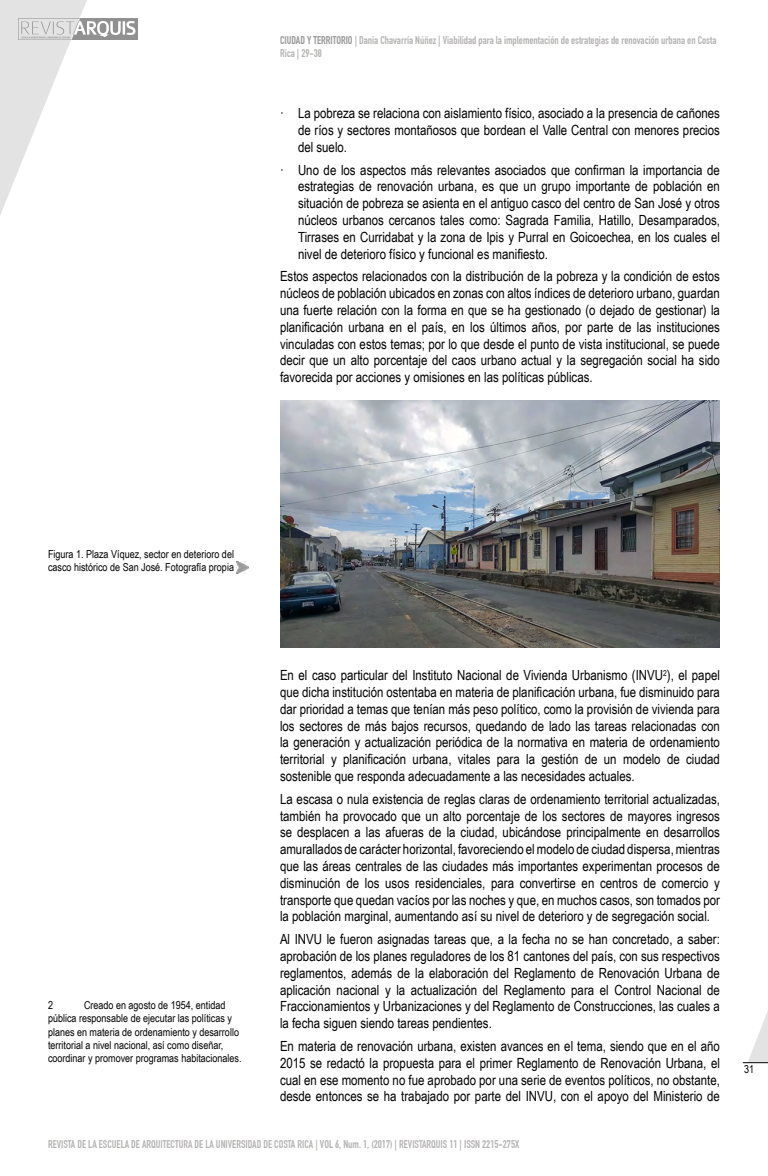
<style>
.page{position:relative;width:768px;height:1176px;background:#fff}
.page>*{position:absolute;margin:0;border:0;box-sizing:border-box;transform-origin:0 0}
.t1{font:14px/16.8px "Arial Narrow";color:#000;text-align:justify}
.t2{font:11px/13.2px "Arial Narrow";color:#000}
.t3{font:700 11px/13.2px "DIN Condensed";color:#b5b3b2}
.s1{color:#969696}
</style>
<div class="page">
<svg style="left:743px;top:1011px;width:25px;height:52px"></svg>
<svg style="left:0;top:0;width:87px;height:215px"></svg>
<img style="left:18px;top:18px;width:120px;height:21px">
<img style="left:280px;top:400px;width:440px;height:248px">
<svg style="left:236px;top:561px;width:12px;height:12px"></svg>
<p class="t3" style="left:280px;top:33px;width:438px"><span class="s1">CIUDAD Y TERRITORIO</span> | Dania Chavarría Núñez | Viabilidad para la implementación de estrategias de renovación urbana en Costa<br>Rica | 29-38</p>
<p class="t1" style="left:298px;top:104px;width:423px;text-indent:-18px">· La pobreza se relaciona con aislamiento físico, asociado a la presencia de cañones de ríos y sectores montañosos que bordean el Valle Central con menores precios del suelo.</p>
<p class="t1" style="left:298px;top:161px;width:424px;text-indent:-18px">· Uno de los aspectos más relevantes asociados que confirman la importancia de estrategias de renovación urbana, es que un grupo importante de población en situación de pobreza se asienta en el antiguo casco del centro de San José y otros núcleos urbanos cercanos tales como: Sagrada Familia, Hatillo, Desamparados, Tirrases en Curridabat y la zona de Ipis y Purral en Goicoechea, en los cuales el nivel de deterioro físico y funcional es manifiesto.</p>
<p class="t1" style="left:280px;top:268px;width:441px">Estos aspectos relacionados con la distribución de la pobreza y la condición de estos núcleos de población ubicados en zonas con altos índices de deterioro urbano, guardan una fuerte relación con la forma en que se ha gestionado (o dejado de gestionar) la planificación urbana en el país, en los últimos años, por parte de las instituciones vinculadas con estos temas; por lo que desde el punto de vista institucional, se puede decir que un alto porcentaje del caos urbano actual y la segregación social ha sido favorecida por acciones y omisiones en las políticas públicas.</p>
<p class="t2" style="left:48px;top:547px;width:188px">Figura 1. Plaza Víquez, sector en deterioro del casco histórico de San José. Fotografía propia</p>
<p class="t2" style="left:48px;top:998px;width:195px;text-indent:36px">Creado en agosto de 1954, entidad pública responsable de ejecutar las políticas y planes en materia de ordenamiento y desarrollo territorial a nivel nacional, así como diseñar, coordinar y promover programas habitacionales.</p>
<p class="t2" style="left:48px;top:998px;width:7px">2</p>
<p class="t1" style="left:280px;top:666px;width:441px">En el caso particular del Instituto Nacional de Vivienda Urbanismo (INVU<sup>2</sup>), el papel que dicha institución ostentaba en materia de planificación urbana, fue disminuido para dar prioridad a temas que tenían más peso político, como la provisión de vivienda para los sectores de más bajos recursos, quedando de lado las tareas relacionadas con la generación y actualización periódica de la normativa en materia de ordenamiento territorial y planificación urbana, vitales para la gestión de un modelo de ciudad sostenible que responda adecuadamente a las necesidades actuales.</p>
<p class="t1" style="left:280px;top:790px;width:441px">La escasa o nula existencia de reglas claras de ordenamiento territorial actualizadas, también ha provocado que un alto porcentaje de los sectores de mayores ingresos se desplacen a las afueras de la ciudad, ubicándose principalmente en desarrollos amurallados de carácter horizontal, favoreciendo el modelo de ciudad dispersa, mientras que las áreas centrales de las ciudades más importantes experimentan procesos de disminución de los usos residenciales, para convertirse en centros de comercio y transporte que quedan vacíos por las noches y que, en muchos casos, son tomados por la población marginal, aumentando así su nivel de deterioro y de segregación social.</p>
<p class="t1" style="left:280px;top:930px;width:441px">Al INVU le fueron asignadas tareas que, a la fecha no se han concretado, a saber: aprobación de los planes reguladores de los 81 cantones del país, con sus respectivos reglamentos, además de la elaboración del Reglamento de Renovación Urbana de aplicación nacional y la actualización del Reglamento para el Control Nacional de Fraccionamientos y Urbanizaciones y del Reglamento de Construcciones, las cuales a la fecha siguen siendo tareas pendientes.</p>
<p class="t1" style="left:280px;top:1037px;width:441px">En materia de renovación urbana, existen avances en el tema, siendo que en el año 2015 se redactó la propuesta para el primer Reglamento de Renovación Urbana, el cual en ese momento no fue aprobado por una serie de eventos políticos, no obstante, desde entonces se ha trabajado por parte del INVU, con el apoyo del Ministerio de</p>
<p class="t3" style="left:48px;top:1137px;width:473px">REVISTA DE LA ESCUELA DE ARQUITECTURA DE LA UNIVERSIDAD DE COSTA RICA | VOL 6, Num. 1, (2017) | REVISTARQUIS 11 | ISSN 2215-275X</p>
<p class="t2" style="left:744px;top:1062px;width:12px">31</p>
</div>
